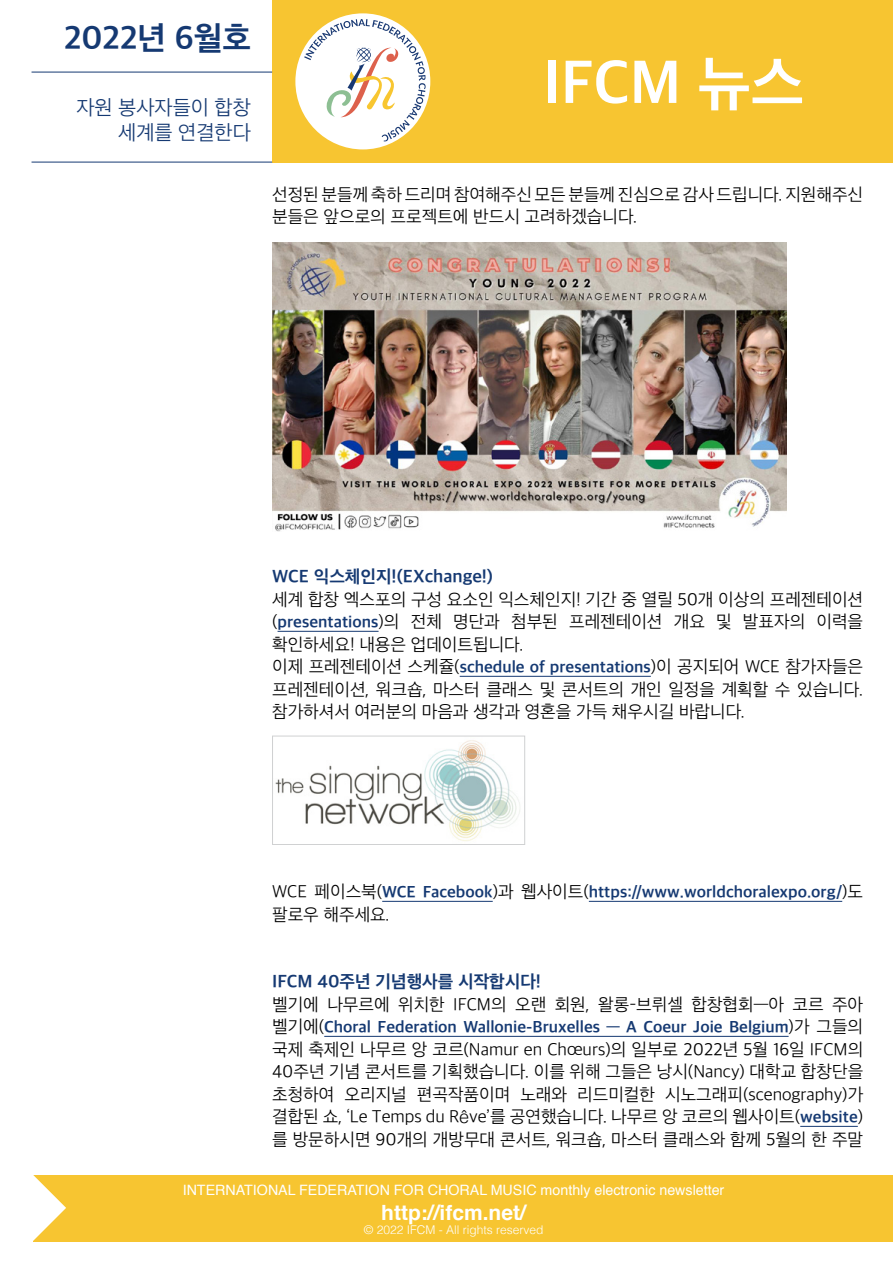
<style>
.page{position:relative;width:893px;height:1263px;background:#fff}
.page>*{position:absolute;margin:0;border:0;box-sizing:border-box;transform-origin:0 0}
.t1{font:700 61.5px "Apple SD Gothic Neo";color:#fff}
.t2{font:700 33px "Apple SD Gothic Neo";color:#153972}
.t3{font:700 21px "Helvetica";color:#fff}
.t4{font:300 21px/25.2px "Apple SD Gothic Neo";color:#153972;text-align:right}
.t5{font:300 18px/22.5px "Apple SD Gothic Neo";color:#000}
.t6{font:700 18px "Apple SD Gothic Neo";color:#153972}
.t7{font:700 16.5px "Apple SD Gothic Neo";color:#153972}
.t8{font:14.25px "Helvetica";color:#fff}
.t9{font:300 12px "Helvetica";color:#fff}
.s1{font-weight:700;font-size:16.5px;color:#153972}
.s2{font-weight:300;font-size:18px;color:#000}
.s3{font-family:"Helvetica"}
</style>
<div class="page">
<hr style="left:278px;top:631px;width:101px;height:1px;background:#153972">
<hr style="left:460px;top:676px;width:191px;height:1px;background:#153972">
<hr style="left:382px;top:901px;width:111px;height:1px;background:#153972">
<hr style="left:589px;top:901px;width:253px;height:1px;background:#153972">
<hr style="left:324px;top:1036px;width:465px;height:1px;background:#153972">
<hr style="left:800px;top:1126px;width:58px;height:1px;background:#153972">
<div style="left:33px;top:1176px;width:860px;height:66px;background:#f7c531"></div>
<svg style="left:33px;top:1175px;width:33px;height:66px"></svg>
<div style="left:272px;top:0;width:621px;height:163px;background:#f7c531"></div>
<div style="left:295px;top:13px;width:135px;height:136px;background:#fff;border-radius:50%"></div>
<svg style="left:304px;top:19px;width:122px;height:123px"></svg>
<hr style="left:32px;top:72px;width:240px;height:1px;background:#153972">
<hr style="left:32px;top:162px;width:240px;height:1px;background:#153972">
<img style="left:272px;top:242px;width:515px;height:289px">
<img style="left:275px;top:740px;width:245px;height:101px">
<div style="left:272px;top:736px;width:253px;height:109px;border:1px solid #d0d1d2"></div>
<h2 class="t2" style="left:64px;top:21px;width:188px">2022년 6월호</h2>
<p class="t4" style="left:76px;top:96px;width:176px">자원 봉사자들이 합창 세계를 연결한다</p>
<h1 class="t1" style="left:543px;top:50px;width:263px">IFCM 뉴스</h1>
<p class="t5" style="left:272px;top:184px;width:593px">선정된 분들께 축하 드리며 참여해주신 모든 분들께 진심으로 감사 드립니다. 지원해주신 분들은 앞으로의 프로젝트에 반드시 고려하겠습니다.</p>
<p class="t6" style="left:272px;top:567px;width:222px">WCE 익스체인지!(EXchange!)</p>
<p class="t5" style="left:272px;top:589px;width:593px">세계 합창 엑스포의 구성 요소인 익스체인지! 기간 중 열릴 50개 이상의 프레젠테이션 (<span class="s1">presentations</span>)의 전체 명단과 첨부된 프레젠테이션 개요 및 발표자의 이력을 확인하세요! 내용은 업데이트됩니다.<br>이제 프레젠테이션 스케쥴(<span class="s1">schedule of presentations</span>)이 공지되어 WCE 참가자들은 프레젠테이션, 워크숍, 마스터 클래스 및 콘서트의 개인 일정을 계획할 수 있습니다. 참가하셔서 여러분의 마음과 생각과 영혼을 가득 채우시길 바랍니다.</p>
<p class="t7" style="left:272px;top:883px;width:593px"><span class="s2">WCE 페이스북(</span>WCE Facebook<span class="s2">)과 웹사이트(</span>https://www.worldchoralexpo.org/<span class="s2">)도</span></p>
<p class="t5" style="left:272px;top:904px;width:119px">팔로우 해주세요.</p>
<p class="t6" style="left:272px;top:972px;width:270px">IFCM 40주년 기념행사를 시작합시다!</p>
<p class="t5" style="left:272px;top:994px;width:593px">벨기에 나무르에 위치한 IFCM의 오랜 회원, 왈롱–브뤼셀 합창협회—아 코르 주아</p>
<p class="t7" style="left:272px;top:1018px;width:593px"><span class="s2">벨기에(</span>Choral Federation Wallonie-Bruxelles — A Coeur Joie Belgium<span class="s2">)가 그들의</span></p>
<p class="t5" style="left:272px;top:1039px;width:593px;text-align:justify">국제 축제인 나무르 앙 코르(Namur en Chœurs)의 일부로 2022년 5월 16일 IFCM의 40주년 기념 콘서트를 기획했습니다. 이를 위해 그들은 낭시(Nancy) 대학교 합창단을 초청하여 오리지널 편곡작품이며 노래와 리드미컬한 시노그래피(scenography)가 결합된 쇼, ‘Le Temps du R<span class="s3">ê</span>ve’를 공연했습니다. 나무르 앙 코르의 웹사이트(<span class="s1">website</span>) 를 방문하시면 90개의 개방무대 콘서트, 워크숍, 마스터 클래스와 함께 5월의 한 주말</p>
<p class="t8" style="left:183px;top:1178px;width:543px">INTERNATIONAL FEDERATION FOR CHORAL MUSIC monthly electronic newsletter</p>
<p class="t3" style="left:381px;top:1195px;width:146px">http://ifcm.net/</p>
<p class="t9" style="left:364px;top:1220px;width:181px">© 2022 IFCM - All rights reserved</p>
</div>
